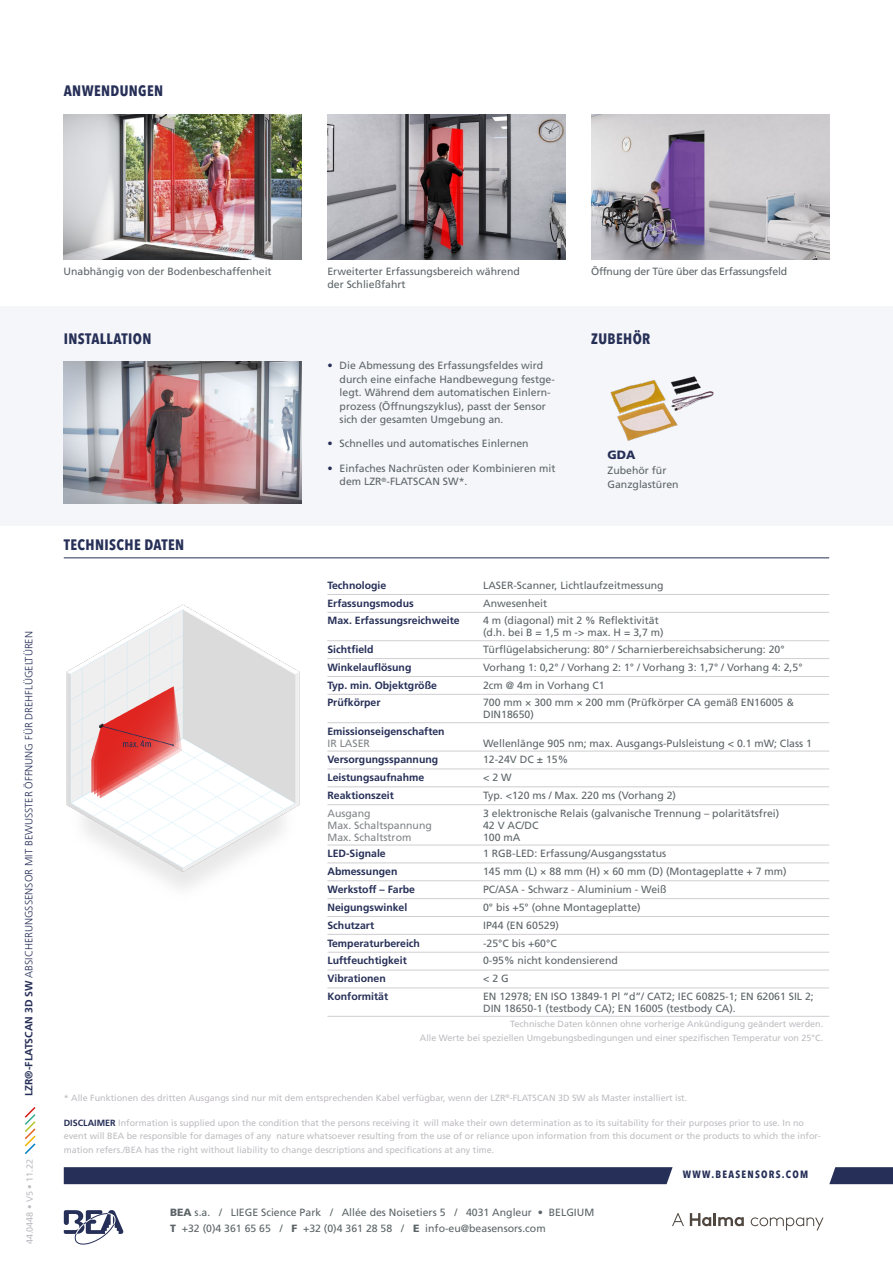
<style>
.page{position:relative;width:893px;height:1263px;background:#fff}
.page>*{position:absolute;margin:0;border:0;box-sizing:border-box;transform-origin:0 0}
.t1{font:700 condensed 15px "Avenir Next LT Pro";letter-spacing:.025em;color:#262f57}
.t2{font:900 12px "Frutiger LT Std";color:#262f57}
.t3{font:10.5px/13.5px "Frutiger LT Std";color:#5d6568}
.t4{font:700 10.5px "Frutiger LT Std";color:#262f57}
.t5{font:300 10.5px "Frutiger LT Std";color:#262f57}
.t6{font:10.5px/12px "Frutiger LT Std";color:#818587}
.t7{font:10.5px "Frutiger LT Std";letter-spacing:-.02em;color:#5d6568}
.t8{font:700 condensed 10.5px "Avenir Next LT Pro";letter-spacing:.12em;color:#262f57}
.t9{font:9px/13.5px "Frutiger LT Std";color:#bfbcc1}
.s1{font-weight:700}
.s2{color:#262f57}
.s3{font-weight:700;color:#262f57}
.s4{font-weight:900}
</style>
<div class="page">
<svg style="left:64px;top:1210px;width:59px;height:35px"></svg>
<div style="left:64px;top:1167px;width:609px;height:17px;background:#262f57"></div>
<svg style="left:829px;top:1167px;width:64px;height:17px"></svg>
<svg style="left:24px;top:1107px;width:12px;height:47px"></svg>
<svg style="left:672px;top:1213px;width:151px;height:17px"></svg>
<div style="left:0;top:306px;width:893px;height:220px;background:#f5f6f9"></div>
<img style="left:64px;top:114px;width:238px;height:145px">
<img style="left:327px;top:114px;width:239px;height:145px">
<img style="left:591px;top:114px;width:238px;height:145px">
<img style="left:66px;top:604px;width:234px;height:284px">
<img style="left:610px;top:376px;width:104px;height:65px">
<img style="left:64px;top:361px;width:238px;height:143px">
<hr style="left:64px;top:557px;width:765px;height:1px;background:#262f57">
<hr style="left:327px;top:970px;width:156px;height:1px;background:#d0ced1">
<hr style="left:483px;top:970px;width:346px;height:1px;background:#d0ced1">
<hr style="left:327px;top:880px;width:156px;height:1px;background:#d0ced1">
<hr style="left:483px;top:880px;width:346px;height:1px;background:#d0ced1">
<hr style="left:327px;top:898px;width:156px;height:1px;background:#d0ced1">
<hr style="left:483px;top:898px;width:346px;height:1px;background:#d0ced1">
<hr style="left:327px;top:916px;width:156px;height:1px;background:#d0ced1">
<hr style="left:483px;top:916px;width:346px;height:1px;background:#d0ced1">
<hr style="left:327px;top:934px;width:156px;height:1px;background:#d0ced1">
<hr style="left:483px;top:934px;width:346px;height:1px;background:#d0ced1">
<hr style="left:327px;top:952px;width:156px;height:1px;background:#d0ced1">
<hr style="left:483px;top:952px;width:346px;height:1px;background:#d0ced1">
<hr style="left:327px;top:988px;width:156px;height:1px;background:#d0ced1">
<hr style="left:483px;top:988px;width:346px;height:1px;background:#d0ced1">
<hr style="left:327px;top:594px;width:156px;height:1px;background:#d0ced1">
<hr style="left:483px;top:594px;width:346px;height:1px;background:#d0ced1">
<hr style="left:327px;top:612px;width:156px;height:1px;background:#d0ced1">
<hr style="left:483px;top:612px;width:346px;height:1px;background:#d0ced1">
<hr style="left:327px;top:640px;width:156px;height:1px;background:#d0ced1">
<hr style="left:483px;top:640px;width:346px;height:1px;background:#d0ced1">
<hr style="left:327px;top:658px;width:156px;height:1px;background:#d0ced1">
<hr style="left:483px;top:658px;width:346px;height:1px;background:#d0ced1">
<hr style="left:327px;top:676px;width:156px;height:1px;background:#d0ced1">
<hr style="left:483px;top:676px;width:346px;height:1px;background:#d0ced1">
<hr style="left:327px;top:694px;width:156px;height:1px;background:#d0ced1">
<hr style="left:483px;top:694px;width:346px;height:1px;background:#d0ced1">
<hr style="left:327px;top:722px;width:156px;height:1px;background:#d0ced1">
<hr style="left:483px;top:722px;width:346px;height:1px;background:#d0ced1">
<hr style="left:327px;top:751px;width:156px;height:1px;background:#d0ced1">
<hr style="left:483px;top:751px;width:346px;height:1px;background:#d0ced1">
<hr style="left:327px;top:769px;width:156px;height:1px;background:#d0ced1">
<hr style="left:483px;top:769px;width:346px;height:1px;background:#d0ced1">
<hr style="left:327px;top:786px;width:156px;height:1px;background:#d0ced1">
<hr style="left:483px;top:786px;width:346px;height:1px;background:#d0ced1">
<hr style="left:327px;top:804px;width:156px;height:1px;background:#d0ced1">
<hr style="left:483px;top:804px;width:346px;height:1px;background:#d0ced1">
<hr style="left:327px;top:845px;width:156px;height:1px;background:#d0ced1">
<hr style="left:483px;top:845px;width:346px;height:1px;background:#d0ced1">
<hr style="left:327px;top:863px;width:156px;height:1px;background:#d0ced1">
<hr style="left:483px;top:863px;width:346px;height:1px;background:#d0ced1">
<hr style="left:327px;top:1016px;width:156px;height:1px;background:#d0ced1">
<hr style="left:483px;top:1016px;width:346px;height:1px;background:#d0ced1">
<h1 class="t1" style="left:64px;top:82px;width:101px">ANWENDUNGEN</h1>
<p class="t5" style="left:23px;top:1096px;width:466px;rotate:-90deg"><span class="s1">LZR®-FLATSCAN 3D SW</span> ABSICHERUNGSSENSOR MIT BEWUSSTER ÖFFNUNG FÜR DREHFLÜGELTÜREN</p>
<p class="t9" style="left:23px;top:1244px;width:87px;rotate:-90deg">44.0448 • V5 • 11.22</p>
<p class="t3" style="left:64px;top:264px;width:210px">Unabhängig von der Bodenbeschaffenheit</p>
<p class="t3" style="left:327px;top:264px;width:194px">Erweiterter Erfassungsbereich während der Schließfahrt</p>
<p class="t7" style="left:591px;top:265px;width:198px">Öffnung der Türe über das Erfassungsfeld</p>
<h1 class="t1" style="left:64px;top:329px;width:89px">INSTALLATION</h1>
<h1 class="t1" style="left:64px;top:535px;width:122px">TECHNISCHE DATEN</h1>
<p class="t3" style="left:340px;top:359px;width:217px;text-indent:-12px"><span class="s2">•</span> Die Abmessung des Erfassungsfeldes wird durch eine einfache Handbewegung festge&shy;legt. Während dem automatischen Einlern&shy;prozess (Öffnungszyklus), passt der Sensor sich der gesamten Umgebung an.</p>
<p class="t3" style="left:328px;top:437px;width:203px"><span class="s2">•</span> Schnelles und automatisches Einlernen</p>
<p class="t3" style="left:340px;top:461px;width:217px;text-indent:-12px"><span class="s2">•</span> Einfaches Nachrüsten oder Kombinieren mit dem LZR<sup>®</sup>-FLATSCAN SW*.</p>
<h1 class="t1" style="left:591px;top:329px;width:61px">ZUBEHÖR</h1>
<p class="t2" style="left:607px;top:447px;width:30px">GDA</p>
<p class="t3" style="left:607px;top:464px;width:73px">Zubehör für<br>Ganzglastüren</p>
<p class="t4" style="left:327px;top:579px;width:60px">Technologie</p>
<p class="t3" style="left:483px;top:578px;width:182px">LASER-Scanner, Lichtlaufzeitmessung</p>
<p class="t4" style="left:327px;top:597px;width:88px">Erfassungsmodus</p>
<p class="t3" style="left:483px;top:596px;width:66px">Anwesenheit</p>
<p class="t4" style="left:327px;top:615px;width:134px">Max. Erfassungsreichweite</p>
<p class="t3" style="left:483px;top:615px;width:182px;line-height:12px">4 m (diagonal) mit 2 % Reflektivität (d.h. bei B = 1,5 m -&gt; max. H = 3,7 m)</p>
<p class="t4" style="left:327px;top:643px;width:48px">Sichtfield</p>
<p class="t3" style="left:483px;top:642px;width:303px">Türflügelabsicherung: 80° / Scharnierbereichsabsicherung: 20°</p>
<p class="t4" style="left:327px;top:661px;width:86px">Winkelauflösung</p>
<p class="t3" style="left:483px;top:660px;width:321px">Vorhang 1: 0,2° / Vorhang 2: 1° / Vorhang 3: 1,7° / Vorhang 4: 2,5°</p>
<p class="t4" style="left:327px;top:679px;width:111px">Typ. min. Objektgröße</p>
<p class="t3" style="left:483px;top:678px;width:123px">2cm @ 4m in Vorhang C1</p>
<p class="t4" style="left:327px;top:697px;width:55px">Prüfkörper</p>
<p class="t3" style="left:483px;top:697px;width:312px;line-height:12px">700 mm × 300 mm × 200 mm (Prüfkörper CA gemäß EN16005 &amp;<br>DIN18650)</p>
<p class="t4" style="left:327px;top:725px;width:119px">Emissionseigenschaften</p>
<p class="t6" style="left:327px;top:737px;width:44px">IR LASER</p>
<p class="t3" style="left:483px;top:736px;width:330px">Wellenlänge 905 nm; max. Ausgangs-Pulsleistung &lt; 0.1 mW; Class 1</p>
<p class="t4" style="left:327px;top:753px;width:112px">Versorgungsspannung</p>
<p class="t3" style="left:483px;top:753px;width:87px">12-24V DC ± 15%</p>
<p class="t4" style="left:327px;top:771px;width:98px">Leistungsaufnahme</p>
<p class="t3" style="left:483px;top:771px;width:30px">&lt; 2 W</p>
<p class="t4" style="left:327px;top:789px;width:68px">Reaktionszeit</p>
<p class="t3" style="left:483px;top:789px;width:194px">Typ. &lt;120 ms / Max. 220 ms (Vorhang 2)</p>
<p class="t6" style="left:327px;top:807px;width:106px">Ausgang<br>Max. Schaltspannung<br>Max. Schaltstrom</p>
<p class="t3" style="left:483px;top:807px;width:298px;line-height:12px">3 elektronische Relais (galvanische Trennung – polaritätsfrei)<br>42 V AC/DC<br>100 mA</p>
<p class="t4" style="left:327px;top:847px;width:60px">LED-Signale</p>
<p class="t3" style="left:483px;top:847px;width:185px">1 RGB-LED: Erfassung/Ausgangsstatus</p>
<p class="t4" style="left:327px;top:865px;width:71px">Abmessungen</p>
<p class="t3" style="left:483px;top:865px;width:305px">145 mm (L) × 88 mm (H) × 60 mm (D) (Montageplatte + 7 mm)</p>
<p class="t4" style="left:327px;top:883px;width:89px">Werkstoff – Farbe</p>
<p class="t3" style="left:483px;top:882px;width:185px">PC/ASA - Schwarz - Aluminium - Weiß</p>
<p class="t4" style="left:327px;top:901px;width:81px">Neigungswinkel</p>
<p class="t3" style="left:483px;top:900px;width:159px">0° bis +5° (ohne Montageplatte)</p>
<p class="t4" style="left:327px;top:919px;width:48px">Schutzart</p>
<p class="t3" style="left:483px;top:918px;width:77px">IP44 (EN 60529)</p>
<p class="t4" style="left:327px;top:937px;width:94px">Temperaturbereich</p>
<p class="t3" style="left:483px;top:936px;width:75px">-25°C bis +60°C</p>
<p class="t4" style="left:327px;top:954px;width:81px">Luftfeuchtigkeit</p>
<p class="t3" style="left:483px;top:954px;width:136px">0-95% nicht kondensierend</p>
<p class="t4" style="left:327px;top:972px;width:60px">Vibrationen</p>
<p class="t3" style="left:483px;top:972px;width:27px">&lt; 2 G</p>
<p class="t4" style="left:327px;top:990px;width:62px">Konformität</p>
<p class="t3" style="left:483px;top:990px;width:332px;line-height:12px">EN 12978; EN ISO 13849-1 Pl “d”/ CAT2; IEC 60825-1; EN 62061 SIL 2;<br>DIN 18650-1 (testbody CA); EN 16005 (testbody CA).</p>
<p class="t9" style="left:420px;top:1017px;width:405px;text-align:right">Technische Daten können ohne vorherige Ankündigung geändert werden.<br>Alle Werte bei speziellen Umgebungsbedingungen und einer spezifischen Temperatur von 25°C.</p>
<p class="t9" style="left:64px;top:1091px;width:625px">* Alle Funktionen des dritten Ausgangs sind nur mit dem entsprechenden Kabel verfügbar, wenn der LZR<sup>®</sup>-FLATSCAN 3D SW als Master installiert ist.</p>
<p class="t9" style="left:64px;top:1116px;width:758px"><span class="s3">DISCLAIMER</span> Information is supplied upon the condition that the persons receiving it will make their own determination as to its suitability for their purposes prior to use. In no event will BEA be responsible for damages of any nature whatsoever resulting from the use of or reliance upon information from this document or the products to which the infor&shy;mation refers./BEA has the right without liability to change descriptions and specifications at any time.</p>
<p class="t3" style="left:170px;top:1206px;width:426px"><span class="s4">BEA</span> s.a. / LIEGE Science Park / Allée des Noisetiers 5 / 4031 Angleur • BELGIUM</p>
<p class="t3" style="left:170px;top:1222px;width:377px"><span class="s4">T</span> +32 (0)4 361 65 65 / <span class="s4">F</span> +32 (0)4 361 28 58 / <span class="s4">E</span> info-eu@beasensors.com</p>
<p class="t8" style="left:683px;top:1167px;width:127px">WWW.BEASENSORS.COM</p>
</div>
